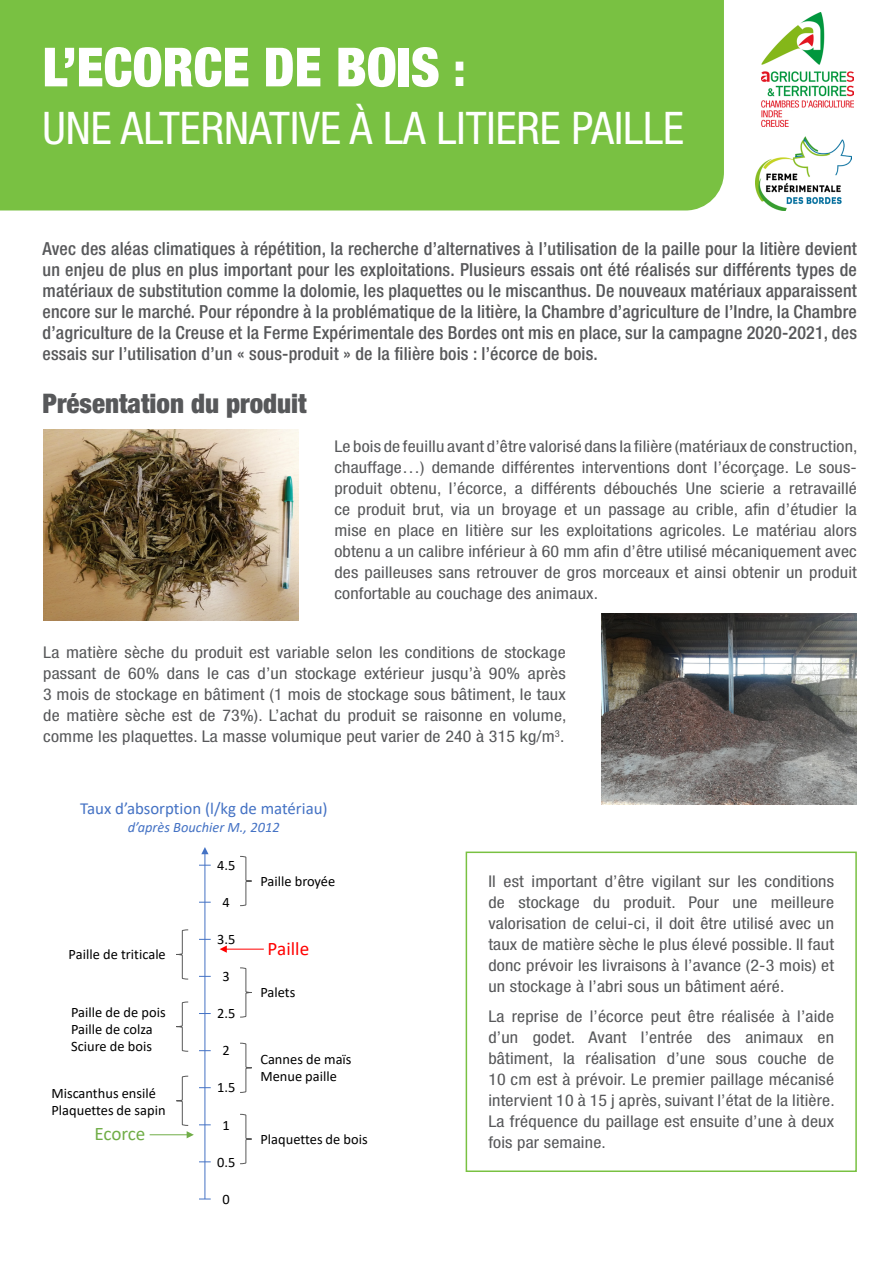
<style>
.page{position:relative;width:893px;height:1263px;background:#fff}
.page>*{position:absolute;margin:0;border:0;box-sizing:border-box;transform-origin:0 0}
.t1{font:900 condensed 54px "Helvetica Neue LT Std";color:#fff}
.t2{font:condensed 45px "Helvetica Neue LT Std";color:#fff}
.t3{font:900 condensed 27px "Helvetica Neue LT Std";color:#57585a}
.t4{font:19.2px "Calibri";letter-spacing:-.01em;color:#70ad47}
.t5{font:19.2px "Calibri";letter-spacing:.005em;color:#f00}
.t6{font:500 condensed 18px/21px "Helvetica Neue LT Std";letter-spacing:.01em;color:#57585a;text-align:justify}
.t7{font:16.8px "Calibri";color:#4472c4}
.t8{font:condensed 16.2px/21px "Helvetica Neue LT Std";letter-spacing:.01em;color:#57585a;text-align:justify;scale:1.11 1}
.t9{font:14.4px/17.2px "Calibri";color:#000}
.t10{font:italic 14.4px "Calibri";color:#4472c4}
.s1{font-size:45px}
</style>
<div class="page">
<div style="left:0;top:0;width:724px;height:210px;background:#79c142"></div>
<img style="left:756px;top:137px;width:95px;height:73px">
<img style="left:43px;top:429px;width:255px;height:192px">
<img style="left:601px;top:613px;width:255px;height:192px">
<hr style="left:205px;top:853px;width:1px;height:346px;background:#4472c4">
<svg style="left:201px;top:847px;width:8px;height:7px"></svg>
<svg style="left:199px;top:865px;width:12px;height:1px"></svg>
<svg style="left:199px;top:902px;width:12px;height:1px"></svg>
<svg style="left:199px;top:939px;width:12px;height:1px"></svg>
<svg style="left:199px;top:976px;width:12px;height:1px"></svg>
<svg style="left:199px;top:1050px;width:12px;height:1px"></svg>
<svg style="left:199px;top:1161px;width:12px;height:1px"></svg>
<svg style="left:199px;top:1199px;width:12px;height:1px"></svg>
<svg style="left:240px;top:1114px;width:12px;height:50px"></svg>
<svg style="left:176px;top:1001px;width:13px;height:51px"></svg>
<svg style="left:240px;top:1042px;width:12px;height:51px"></svg>
<svg style="left:176px;top:929px;width:13px;height:51px"></svg>
<svg style="left:240px;top:967px;width:12px;height:51px"></svg>
<svg style="left:240px;top:856px;width:12px;height:50px"></svg>
<hr style="left:226px;top:949px;width:38px;height:1px;background:#f00">
<svg style="left:220px;top:945px;width:7px;height:8px"></svg>
<hr style="left:150px;top:1134px;width:38px;height:1px;background:#70ad47">
<svg style="left:176px;top:1075px;width:35px;height:63px"></svg>
<div style="left:466px;top:851px;width:391px;height:321px;border:2px solid #79c142"></div>
<img style="left:761px;top:12px;width:92px;height:115px">
<h1 class="t1" style="left:43px;top:34px;width:424px">L’ECORCE DE BOIS <span class="s1">:</span></h1>
<h2 class="t2" style="left:43px;top:102px;width:643px">UNE ALTERNATIVE À LA LITIERE PAILLE</h2>
<p class="t6" style="left:43px;top:238px;width:816px">Avec des aléas climatiques à répétition, la recherche d’alternatives à l’utilisation de la paille pour la litière devient un enjeu de plus en plus important pour les exploitations. Plusieurs essais ont été réalisés sur différents types de matériaux de substitution comme la dolomie, les plaquettes ou le miscanthus. De nouveaux matériaux apparaissent encore sur le marché. Pour répondre à la problématique de la litière, la Chambre d’agriculture de l’Indre, la Chambre d’agriculture de la Creuse et la Ferme Expérimentale des Bordes ont mis en place, sur la campagne 2020-2021, des essais sur l’utilisation d’un « sous-produit » de la filière bois : l’écorce de bois.</p>
<h3 class="t3" style="left:43px;top:386px;width:266px">Présentation du produit</h3>
<p class="t8" style="left:334px;top:436px;width:473px">Le bois de feuillu avant d’être valorisé dans la filière (matériaux de construction, chauffage…) demande différentes interventions dont l’écorçage. Le sous&shy;produit obtenu, l’écorce, a différents débouchés Une scierie a retravaillé ce produit brut, via un broyage et un passage au crible, afin d’étudier la mise en place en litière sur les exploitations agricoles. Le matériau alors obtenu a un calibre inférieur à 60 mm afin d’être utilisé mécaniquement avec des pailleuses sans retrouver de gros morceaux et ainsi obtenir un produit confortable au couchage des animaux.</p>
<p class="t8" style="left:43px;top:642px;width:473px">La matière sèche du produit est variable selon les conditions de stockage passant de 60% dans le cas d’un stockage extérieur jusqu’à 90% après 3 mois de stockage en bâtiment (1 mois de stockage sous bâtiment, le taux de matière sèche est de 73%). L’achat du produit se raisonne en volume, comme les plaquettes. La masse volumique peut varier de 240 à 315 kg/m<sup>3</sup>.</p>
<p class="t7" style="left:80px;top:797px;width:249px">Taux d’absorption (l/kg de matériau)</p>
<p class="t10" style="left:128px;top:818px;width:153px">d’après Bouchier M., 2012</p>
<p class="t9" style="left:69px;top:945px;width:99px">Paille de triticale</p>
<p class="t9" style="left:71px;top:1003px;width:96px">Paille de de pois<br>Paille de colza<br>Sciure de bois</p>
<p class="t9" style="left:51px;top:1084px;width:116px">Miscanthus ensilé<br>Plaquettes de sapin</p>
<p class="t4" style="left:95px;top:1120px;width:53px">Ecorce</p>
<p class="t9" style="left:217px;top:856px;width:20px">4.5</p>
<p class="t9" style="left:223px;top:893px;width:9px">4</p>
<p class="t9" style="left:217px;top:930px;width:20px">3.5</p>
<p class="t9" style="left:223px;top:967px;width:9px">3</p>
<p class="t9" style="left:217px;top:1004px;width:20px">2.5</p>
<p class="t9" style="left:223px;top:1041px;width:9px">2</p>
<p class="t9" style="left:217px;top:1079px;width:20px">1.5</p>
<p class="t9" style="left:223px;top:1116px;width:9px">1</p>
<p class="t9" style="left:217px;top:1153px;width:20px">0.5</p>
<p class="t9" style="left:223px;top:1190px;width:9px">0</p>
<p class="t9" style="left:260px;top:872px;width:76px">Paille broyée</p>
<p class="t5" style="left:268px;top:935px;width:43px">Paille</p>
<p class="t9" style="left:260px;top:983px;width:37px">Palets</p>
<p class="t9" style="left:260px;top:1050px;width:93px">Cannes de maïs<br>Menue paille</p>
<p class="t9" style="left:260px;top:1130px;width:109px">Plaquettes de bois</p>
<p class="t8" style="left:488px;top:871px;width:313px">Il est important d’être vigilant sur les conditions de stockage du produit. Pour une meilleure valorisation de celui-ci, il doit être utilisé avec un taux de matière sèche le plus élevé possible. Il faut donc prévoir les livraisons à l’avance (2-3 mois) et un stockage à l’abri sous un bâtiment aéré.</p>
<p class="t8" style="left:488px;top:1005px;width:314px">La reprise de l’écorce peut être réalisée à l’aide d’un godet. Avant l’entrée des animaux en bâtiment, la réalisation d’une sous couche de 10 cm est à prévoir. Le premier paillage mécanisé intervient 10 à 15 j après, suivant l’état de la litière.<br>La fréquence du paillage est ensuite d’une à deux fois par semaine.</p>
</div>
